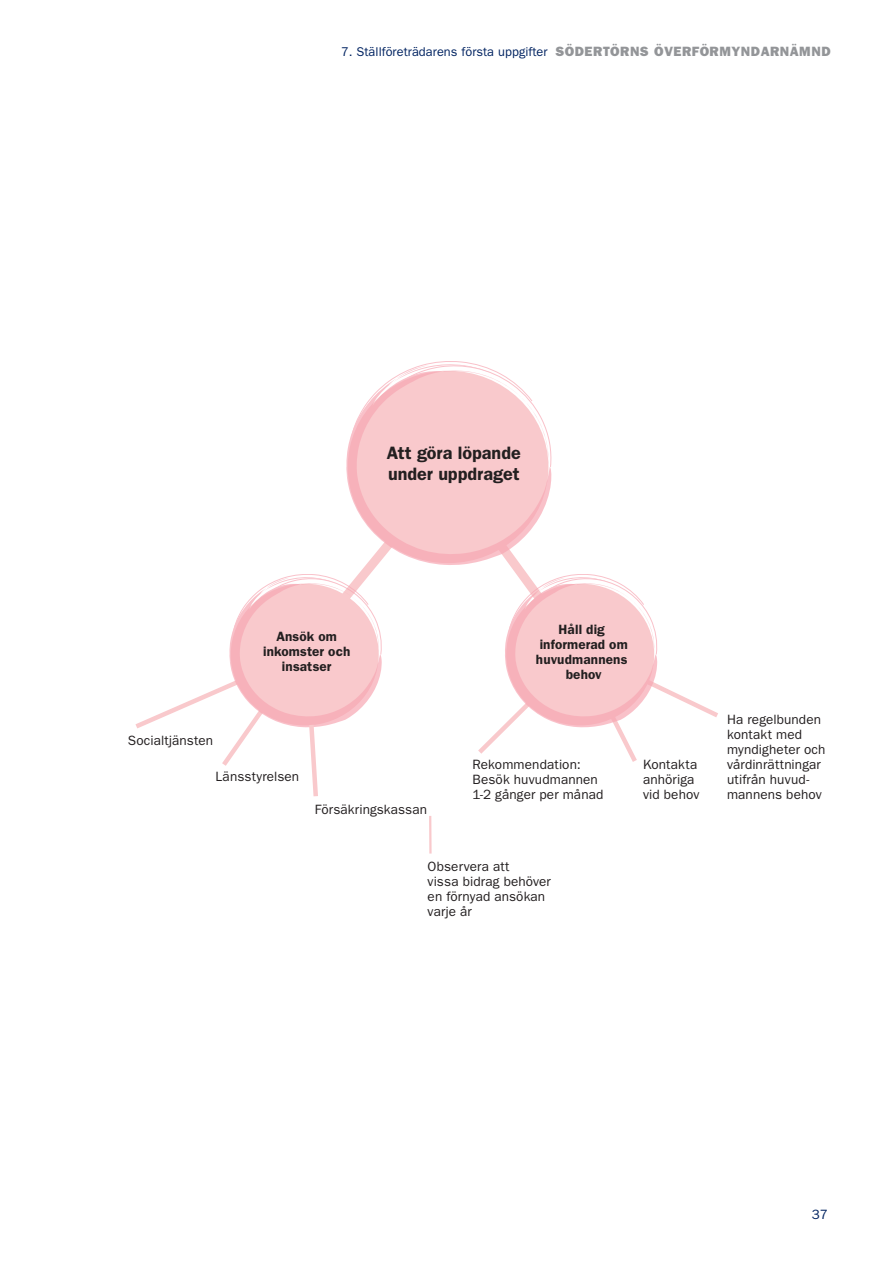
<style>
.page{position:relative;width:893px;height:1263px;background:#fff}
.page>*{position:absolute;margin:0;border:0;box-sizing:border-box;transform-origin:0 0}
.t1{font:600 18px/21px "ITC Franklin Gothic Std";color:#231f20}
.t2{font:13.5px/15px "ITC Franklin Gothic Std";letter-spacing:.01em;color:#231f20}
.t3{font:600 13.5px/15px "ITC Franklin Gothic Std";letter-spacing:.01em;color:#231f20;text-align:center}
.t4{font:13.5px "ITC Franklin Gothic Std";color:#002361}
.SidhuvudL{font:12.75px "ITC Franklin Gothic Std";letter-spacing:.005em;color:#002361}
.s1{font-family:"ITC Franklin Gothic Std Hvy";font-size:13.5px;color:#939598}
</style>
<div class="page">
<hr style="left:429px;top:816px;width:3px;height:37px;background:#f9c9cc">
<svg style="left:135px;top:361px;width:583px;height:436px"></svg>
<p class="SidhuvudL" style="left:341px;top:45px;width:491px">7. Ställföreträdarens första uppgifter <span class="s1">SÖDERTÖRNS ÖVERFÖRMYNDARNÄMND</span></p>
<p class="t1" style="left:387px;top:442px;width:136px">Att göra löpande under uppdraget</p>
<p class="t3" style="left:263px;top:629px;width:89px">Ansök om inkomster och insatser</p>
<p class="t3" style="left:536px;top:621px;width:93px">Håll dig informerad om huvudmannens behov</p>
<p class="t2" style="left:128px;top:733px;width:87px">Socialtjänsten</p>
<p class="t2" style="left:215px;top:769px;width:85px">Länsstyrelsen</p>
<p class="t2" style="left:315px;top:802px;width:114px">Försäkringskassan</p>
<p class="t2" style="left:473px;top:757px;width:132px">Rekommendation:<br>Besök huvudmannen<br>1-2 gånger per månad</p>
<p class="t2" style="left:428px;top:859px;width:125px">Observera att<br>vissa bidrag behöver en förnyad ansökan varje år</p>
<p class="t2" style="left:643px;top:757px;width:58px">Kontakta anhöriga vid behov</p>
<p class="t2" style="left:727px;top:712px;width:100px">Ha regelbunden kontakt med myndigheter och vårdinrättningar utifrån huvud&shy;mannens behov</p>
<p class="t4" style="left:812px;top:1207px;width:18px">37</p>
</div>
